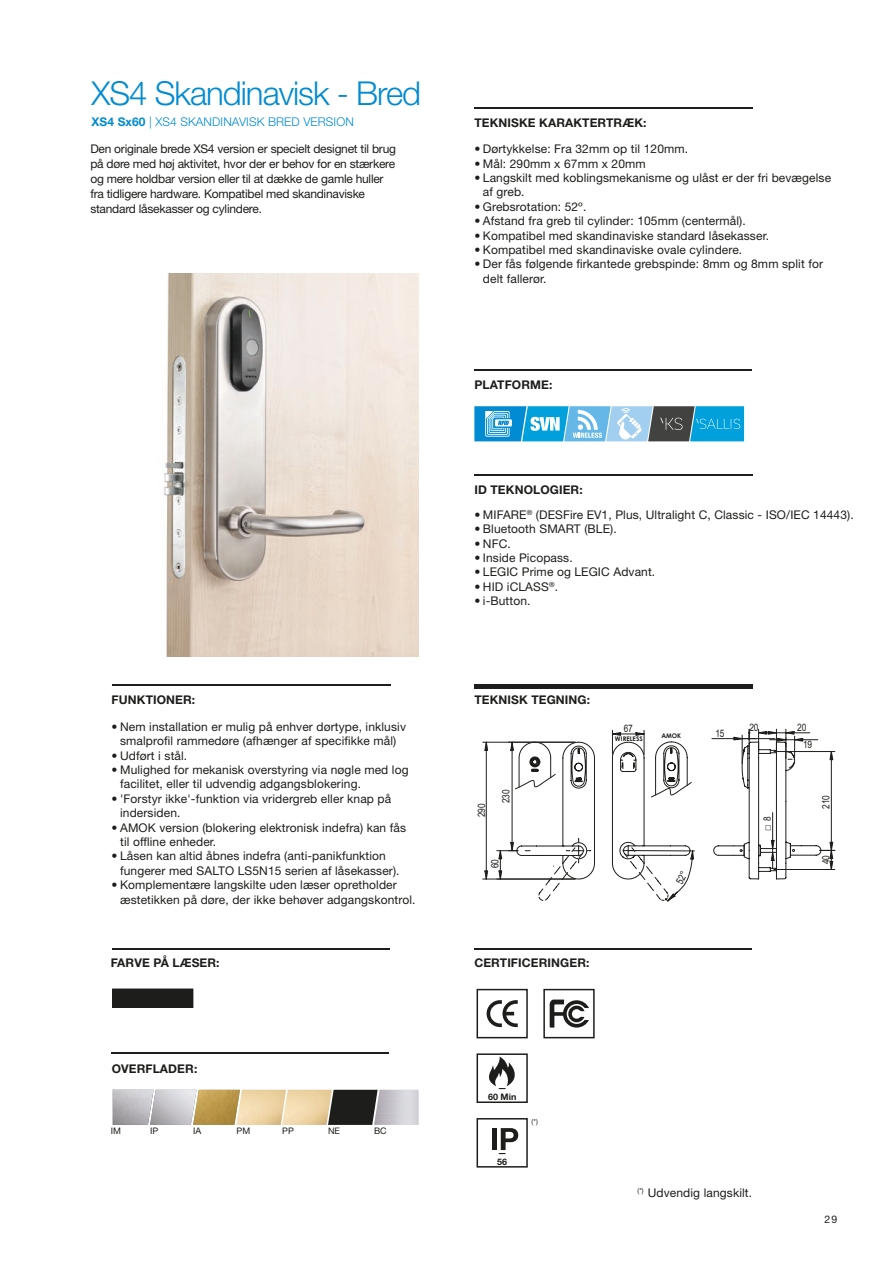
<style>
.page{position:relative;width:893px;height:1263px;background:#fff}
.page>*{position:absolute;margin:0;border:0;box-sizing:border-box;transform-origin:0 0}
.t1{font:300 33px "Helvetica Neue LT Std";letter-spacing:-.03em;color:#008bd2}
.t2{font:12px/14.4px "Helvetica Neue LT Std";letter-spacing:.01em;color:#1d1d1b}
.t3{font:12px/15px "Helvetica Neue LT Std";letter-spacing:-.02em;color:#1d1d1b}
.t4{font:700 12px "Helvetica Neue LT Std";letter-spacing:.01em;color:#1d1d1b}
.t5{font:300 12px "Helvetica Neue LT Std";letter-spacing:.01em;color:#008bd2}
.t6{font:10.95px "Arial";color:#1d1d1b}
.t7{font:10.5px "Helvetica Neue LT Std";color:#1d1d1b}
.t8{font:10.2px "Arial Narrow";letter-spacing:-.015em;color:#1d1d1b}
.t9{font:9px "Helvetica Neue LT Std";letter-spacing:.01em;color:#1d1d1b}
.t10{font:700 9px/9px "Helvetica Neue LT Std";color:#1d1d1b;text-align:center}
.t11{font:7.05px "Helvetica Neue LT Std";color:#1d1d1b}
.t12{font:700 6.45px "Century Gothic";color:#1d1d1b}
.s1{font-weight:700}
.s2{font-family:"Arial Narrow";font-size:10.2px}
</style>
<div class="page">
<div style="left:113px;top:989px;width:80px;height:18px;background:#1d1d1b"></div>
<div style="left:113px;top:989px;width:80px;height:19px;border:1px solid #1d1d1b"></div>
<hr style="left:474px;top:369px;width:278px;height:2px;background:#1d1d1b">
<div style="left:474px;top:684px;width:279px;height:5px;background:#1d1d1b"></div>
<hr style="left:474px;top:107px;width:279px;height:2px;background:#1d1d1b">
<hr style="left:474px;top:474px;width:279px;height:1px;background:#1d1d1b">
<hr style="left:112px;top:948px;width:277px;height:2px;background:#1d1d1b">
<hr style="left:474px;top:948px;width:278px;height:2px;background:#1d1d1b">
<hr style="left:112px;top:1052px;width:277px;height:2px;background:#1d1d1b">
<hr style="left:112px;top:684px;width:278px;height:2px;background:#1d1d1b">
<svg style="left:113px;top:1090px;width:306px;height:35px;background:#b8ab95"></svg>
<hr style="left:760px;top:732px;width:50px;height:1px;background:#1d1d1b">
<svg style="left:485px;top:741px;width:3px;height:10px"></svg>
<svg style="left:485px;top:870px;width:3px;height:9px"></svg>
<hr style="left:483px;top:742px;width:92px;height:1px;background:#1d1d1b">
<hr style="left:483px;top:879px;width:92px;height:1px;background:#1d1d1b">
<hr style="left:486px;top:742px;width:1px;height:137px;background:#1d1d1b">
<svg style="left:830px;top:752px;width:3px;height:8px"></svg>
<hr style="left:774px;top:751px;width:61px;height:1px;background:#1d1d1b">
<hr style="left:831px;top:751px;width:1px;height:99px;background:#1d1d1b">
<hr style="left:774px;top:869px;width:61px;height:1px;background:#1d1d1b">
<svg style="left:820px;top:842px;width:15px;height:27px"></svg>
<hr style="left:770px;top:739px;width:48px;height:1px;background:#1d1d1b">
<div style="left:477px;top:989px;width:51px;height:49px;border:2px solid #1d1d1b"></div>
<svg style="left:487px;top:1000px;width:31px;height:27px"></svg>
<div style="left:477px;top:1053px;width:51px;height:50px;border:2px solid #1d1d1b"></div>
<svg style="left:489px;top:1057px;width:26px;height:29px"></svg>
<div style="left:477px;top:1118px;width:51px;height:49px;border:2px solid #1d1d1b"></div>
<hr style="left:492px;top:1128px;width:4px;height:22px;background:#1d1d1b">
<svg style="left:501px;top:1128px;width:17px;height:22px"></svg>
<div style="left:543px;top:989px;width:52px;height:49px;border:2px solid #1d1d1b"></div>
<svg style="left:550px;top:999px;width:39px;height:28px"></svg>
<img style="left:164px;top:274px;width:255px;height:382px">
<svg style="left:474px;top:406px;width:270px;height:35px;background:#52a6cd"></svg>
<svg style="left:497px;top:729px;width:306px;height:173px"></svg>
<h1 class="t1" style="left:91px;top:73px;width:331px">XS4 Skandinavisk - Bred</h1>
<p class="t3" style="left:90px;top:141px;width:307px">Den originale brede XS4 version er specielt designet til brug på døre med høj aktivitet, hvor der er behov for en stærkere og mere holdbar version eller til at dække de gamle huller fra tidligere hardware. Kompatibel med skandinaviske standard låsekasser og cylindere.</p>
<p class="t5" style="left:91px;top:114px;width:264px"><span class="s1">XS4 Sx60</span> | XS4 SKANDINAVISK BRED VERSION</p>
<p class="t4" style="left:112px;top:692px;width:85px">FUNKTIONER:</p>
<p class="t2" style="left:112px;top:719px;width:296px;text-align:center">• Nem installation er mulig på enhver dørtype, inklusiv smalprofil rammedøre (afhænger af specifikke mål)</p>
<p class="t2" style="left:112px;top:748px;width:77px">• Udført i stål.</p>
<p class="t2" style="left:120px;top:762px;width:290px;text-indent:-9px">• Mulighed for mekanisk overstyring via nøgle med log facilitet, eller til udvendig adgangsblokering.</p>
<p class="t2" style="left:120px;top:791px;width:273px;text-indent:-9px">• 'Forstyr ikke'-funktion via vridergreb eller knap på indersiden.</p>
<p class="t2" style="left:120px;top:820px;width:287px;text-indent:-9px">• AMOK version (blokering elektronisk indefra) kan fås til offline enheder.</p>
<p class="t2" style="left:120px;top:849px;width:281px;text-indent:-9px">• Låsen kan altid åbnes indefra (anti-panikfunktion fungerer med SALTO LS5N15 serien af låsekasser).</p>
<p class="t2" style="left:120px;top:878px;width:297px;text-indent:-9px">• Komplementære langskilte uden læser opretholder æstetikken på døre, der ikke behøver adgangskontrol.</p>
<p class="t4" style="left:111px;top:955px;width:110px">FARVE PÅ LÆSER:</p>
<p class="t4" style="left:112px;top:1061px;width:87px">OVERFLADER:</p>
<p class="t9" style="left:111px;top:1125px;width:12px">IM</p>
<p class="t9" style="left:150px;top:1125px;width:10px">IP</p>
<p class="t9" style="left:193px;top:1125px;width:10px">IA</p>
<p class="t9" style="left:236px;top:1125px;width:15px">PM</p>
<p class="t9" style="left:282px;top:1125px;width:13px">PP</p>
<p class="t9" style="left:328px;top:1125px;width:14px">NE</p>
<p class="t9" style="left:374px;top:1125px;width:14px">BC</p>
<p class="t4" style="left:474px;top:116px;width:174px">TEKNISKE KARAKTERTRÆK:</p>
<p class="t2" style="left:474px;top:142px;width:215px">• Dørtykkelse: Fra 32mm op til 120mm.</p>
<p class="t2" style="left:474px;top:156px;width:173px">• Mål: 290mm x 67mm x 20mm</p>
<p class="t2" style="left:483px;top:170px;width:350px;text-indent:-9px">• Langskilt med koblingsmekanisme og ulåst er der fri bevægelse af greb.</p>
<p class="t2" style="left:474px;top:199px;width:113px">• Grebsrotation: 52º.</p>
<p class="t2" style="left:474px;top:214px;width:273px">• Afstand fra greb til cylinder: 105mm (centermål).</p>
<p class="t2" style="left:474px;top:228px;width:296px">• Kompatibel med skandinaviske standard låsekasser.</p>
<p class="t2" style="left:474px;top:242px;width:269px">• Kompatibel med skandinaviske ovale cylindere.</p>
<p class="t2" style="left:483px;top:257px;width:342px;text-indent:-9px">• Der fås følgende firkantede grebspinde: 8mm og 8mm split for delt fallerør.</p>
<p class="t4" style="left:474px;top:378px;width:79px">PLATFORME:</p>
<p class="t4" style="left:474px;top:482px;width:110px">ID TEKNOLOGIER:</p>
<p class="t2" style="left:474px;top:507px;width:381px">• MIFARE<sup>®</sup> (DESFire EV1, Plus, Ultralight C, Classic - ISO/IEC 14443).</p>
<p class="t2" style="left:474px;top:522px;width:144px">• Bluetooth SMART (BLE).</p>
<p class="t2" style="left:474px;top:536px;width:38px">• NFC.</p>
<p class="t2" style="left:474px;top:550px;width:100px">• Inside Picopass.</p>
<p class="t2" style="left:474px;top:565px;width:182px">• LEGIC Prime og LEGIC Advant.</p>
<p class="t2" style="left:474px;top:579px;width:85px">• HID iCLASS<sup>®</sup>.</p>
<p class="t2" style="left:474px;top:594px;width:58px">• i-Button.</p>
<p class="t4" style="left:474px;top:692px;width:117px">TEKNISK TEGNING:</p>
<p class="t8" style="left:474px;top:817px;width:15px;rotate:-90deg">290</p>
<p class="t8" style="left:498px;top:803px;width:15px;rotate:-90deg">230</p>
<p class="t8" style="left:487px;top:868px;width:11px;rotate:-90deg">60</p>
<p class="t8" style="left:624px;top:721px;width:11px">67</p>
<p class="t12" style="left:615px;top:734px;width:29px">WIRELESS</p>
<p class="t12" style="left:661px;top:732px;width:21px">AMOK</p>
<p class="t8" style="left:715px;top:726px;width:11px">15</p>
<p class="t8" style="left:749px;top:720px;width:11px">20</p>
<p class="t8" style="left:797px;top:720px;width:11px">20</p>
<p class="t8" style="left:803px;top:737px;width:11px">19</p>
<p class="t6" style="left:760px;top:831px;width:16px;rotate:-90deg">□ <span class="s2">8</span></p>
<p class="t8" style="left:818px;top:809px;width:15px;rotate:-90deg">210</p>
<p class="t8" style="left:818px;top:864px;width:11px;rotate:-90deg">40</p>
<p class="t4" style="left:474px;top:955px;width:117px">CERTIFICERINGER:</p>
<p class="t10" style="left:488px;top:1083px;width:30px">—<br>60 Min</p>
<p class="t10" style="left:497px;top:1147px;width:12px;text-align:left">—<br>56</p>
<p class="t11" style="left:532px;top:1117px;width:8px">(*)</p>
<p class="t2" style="left:637px;top:1185px;width:116px"><sup>(*)</sup> Udvendig langskilt.</p>
<p class="t7" style="left:824px;top:1213px;width:14px">29</p>
</div>
